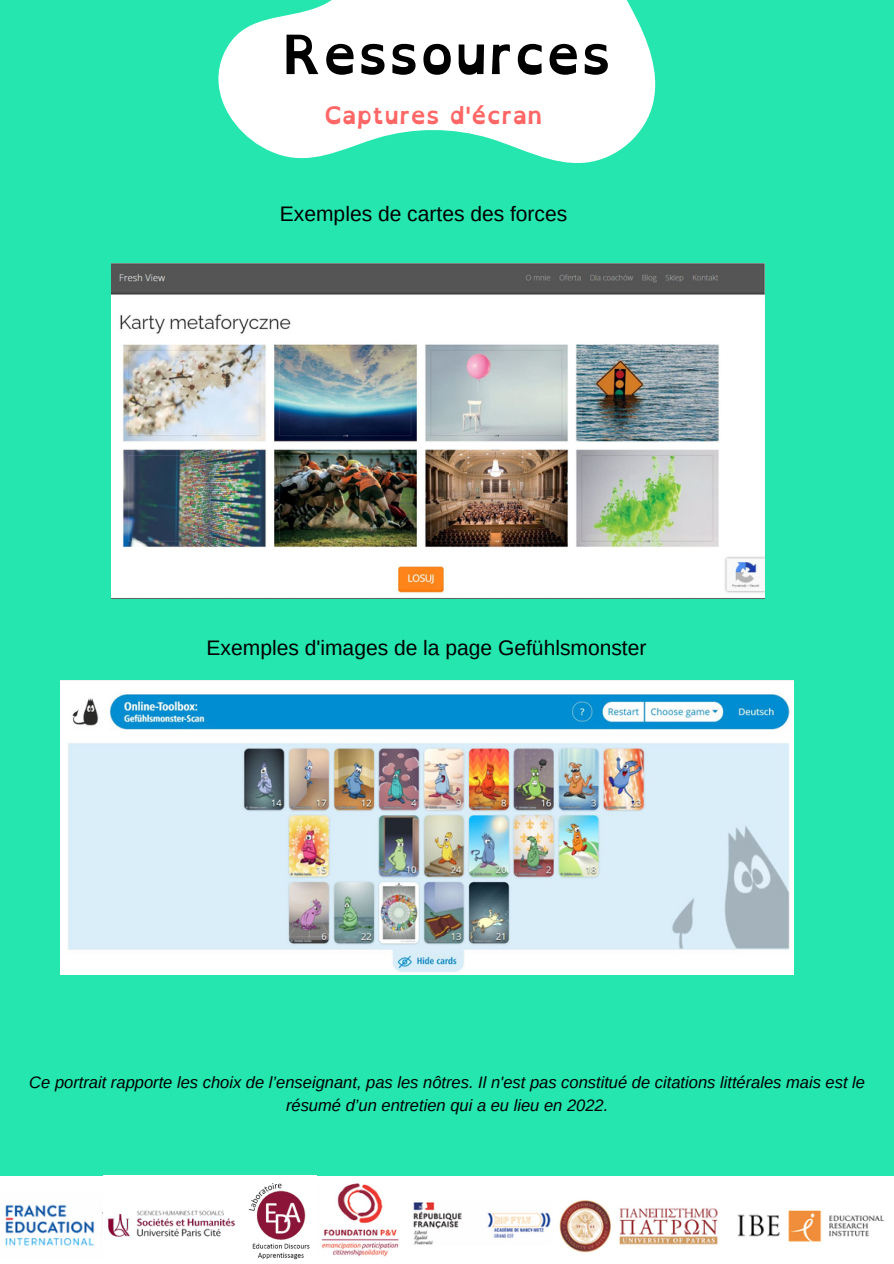
<style>
.page{position:relative;width:894px;height:1264px;background:#fff}
.page>*{position:absolute;margin:0;border:0;box-sizing:border-box;transform-origin:0 0}
.t1{font:700 54px "Open Dyslexic";color:#000}
.t2{font:700 24px "Open Dyslexic";color:#f66}
.t3{font:21px "Arimo";color:#000}
.t4{font:italic 16.5px/22.5px "Arimo";color:#000;text-align:center}
</style>
<div class="page">
<div style="left:0;top:0;width:893px;height:1263px;background:#24e6ae"></div>
<svg style="left:218px;top:0;width:438px;height:163px;fill:#fff"></svg>
<img style="left:112px;top:264px;width:652px;height:334px">
<img style="left:60px;top:680px;width:732px;height:294px">
<img style="left:0;top:1176px;width:893px;height:87px">
<div style="left:103px;top:1175px;width:214px;height:88px;background:#fff"></div>
<img style="left:102px;top:1198px;width:133px;height:44px">
<img style="left:248px;top:1183px;width:62px;height:76px">
<h1 class="t1" style="left:282px;top:7px;width:330px">Ressources</h1>
<h2 class="t2" style="left:324px;top:94px;width:220px">Captures d'écran</h2>
<p class="t3" style="left:280px;top:202px;width:289px">Exemples de cartes des forces</p>
<p class="t3" style="left:206px;top:636px;width:441px">Exemples d'images de la page Gefühlsmonster</p>
<p class="t4" style="left:29px;top:1071px;width:837px">Ce portrait rapporte les choix de l’enseignant, pas les nôtres. Il n'est pas constitué de citations littérales mais est le résumé d’un entretien qui a eu lieu en 2022.</p>
</div>
